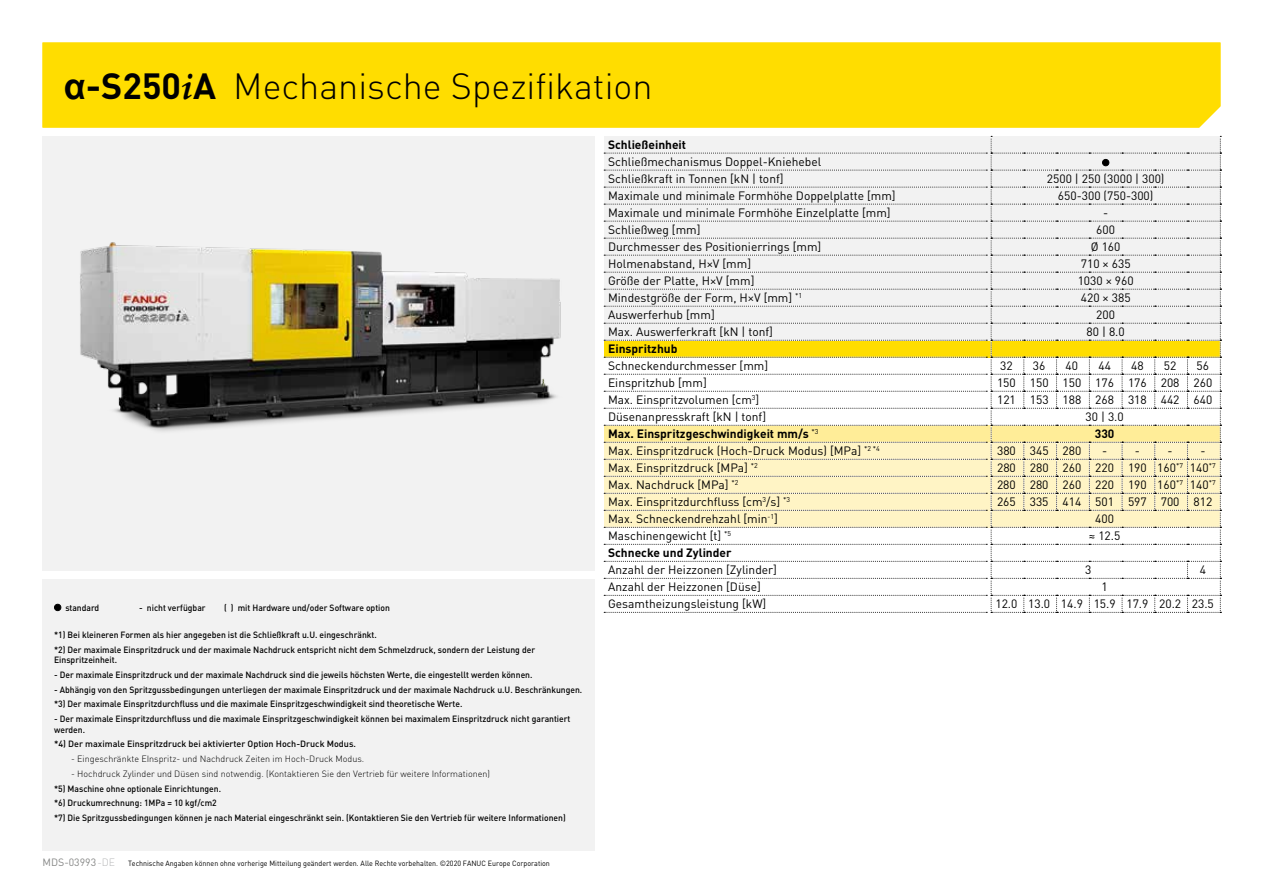
<style>
.page{position:relative;width:1263px;height:893px;background:#fff}
.page>*{position:absolute;margin:0;border:0;box-sizing:border-box;transform-origin:0 0}
.t1{font:300 36px "DIN Pro";color:#000}
.t2{font:12px/17px "DIN Pro";color:#000}
.t3{font:700 12px "DIN Pro";color:#000}
.t4{font:10.5px "DIN Pro";color:#868786}
.t5{font:500 9px/14.7px "DIN Pro";color:#000;scale:.95 1}
.t6{font:300 9px "DIN Pro";color:#000}
.t7{font:500 9px "DIN Pro";color:#000}
.t8{font:7.5px "DIN Pro";color:#000;scale:.95 1}
.s1{font-family:"Arial";font-weight:700}
.s2{font-weight:700}
.s3{font-family:"Palatino Linotype";font-weight:700;font-style:italic}
.s4{font-weight:300;font-size:10.5px;color:#b7b8b9}
</style>
<div class="page">
<div style="left:43px;top:579px;width:552px;height:271px;background:#f2f2f2"></div>
<div style="left:43px;top:136px;width:552px;height:435px;background:#f2f2f2"></div>
<div style="left:43px;top:43px;width:1177px;height:85px;background:#fd0"></div>
<img style="left:80px;top:242px;width:481px;height:190px">
<div style="left:54px;top:604px;width:7px;height:7px;background:#000;border-radius:50%"></div>
<div style="left:54px;top:604px;width:7px;height:7px;border:1px solid #000;border-radius:50%"></div>
<svg style="left:604px;top:136px;width:617px;height:477px"></svg>
<h1 class="t1" style="left:64px;top:61px;width:590px"><span class="s1">α</span><span class="s2">-S250</span><span class="s3">i</span><span class="s2">A</span> Mechanische Spezifikation</h1>
<p class="t5" style="left:65px;top:600px;width:37px">standard</p>
<p class="t5" style="left:139px;top:600px;width:71px">- nicht verfügbar</p>
<p class="t5" style="left:224px;top:600px;width:176px">( ) mit Hardware und/oder Software option</p>
<p class="t5" style="left:54px;top:627px;width:508px">*1) Bei kleineren Formen als hier angegeben ist die Schließkraft u.U. eingeschränkt.<br>*2) Der maximale Einspritzdruck und der maximale Nachdruck entspricht nicht dem Schmelzdruck, sondern der Leistung der</p>
<p class="t5" style="left:54px;top:652px;width:68px">Einspritzeinheit.</p>
<p class="t5" style="left:54px;top:667px;width:505px">- Der maximale Einspritzdruck und der maximale Nachdruck sind die jeweils höchsten Werte, die eingestellt werden können.</p>
<p class="t5" style="left:54px;top:681px;width:557px">- Abhängig von den Spritzgussbedingungen unterliegen der maximale Einspritzdruck und der maximale Nachdruck u.U. Beschränkungen. *3) Der maximale Einspritzdurchfluss und die maximale Einspritzgeschwindigkeit sind theoretische Werte.</p>
<p class="t5" style="left:54px;top:713px;width:545px;line-height:10.5px">- Der maximale Einspritzdurchfluss und die maximale Einspritzgeschwindigkeit können bei maximalem Einspritzdruck nicht garantiert werden.</p>
<p class="t7" style="left:54px;top:738px;width:303px">*4) Der maximale Einspritzdruck bei aktivierter Option Hoch-Druck Modus.</p>
<p class="t6" style="left:71px;top:753px;width:295px">- Eingeschränkte EInspritz- und Nachdruck Zeiten im Hoch-Druck Modus.</p>
<p class="t6" style="left:71px;top:767px;width:420px">- Hochdruck Zylinder und Düsen sind notwendig. (Kontaktieren Sie den Vertrieb für weitere Informationen)</p>
<p class="t5" style="left:54px;top:781px;width:540px">*5) Maschine ohne optionale Einrichtungen.<br>*6) Druckumrechnung: 1MPa = 10 kgf/cm2<br>*7) Die Spritzgussbedingungen können je nach Material eingeschränkt sein. (Kontaktieren Sie den Vertrieb für weitere Informationen)</p>
<p class="t4" style="left:43px;top:855px;width:55px">MDS-03993</p>
<p class="t8" style="left:97px;top:858px;width:478px"><span class="s4">-DE</span> Technische Angaben können ohne vorherige Mitteilung geändert werden. Alle Rechte vorbehalten. ©2020 FANUC Europe Corporation</p>
<p class="t3" style="left:608px;top:137px;width:80px">Schließeinheit</p>
<p class="t2" style="left:608px;top:153px;width:289px">Schließmechanismus Doppel-Kniehebel<br>Schließkraft in Tonnen [kN | tonf]<br>Maximale und minimale Formhöhe Doppelplatte [mm] Maximale und minimale Formhöhe Einzelplatte [mm] Schließweg [mm]<br>Durchmesser des Positionierrings [mm] Holmenabstand, H×V [mm]<br>Größe der Platte, H×V [mm]<br>Mindestgröße der Form, H×V [mm] <sup>*1<br></sup>Auswerferhub [mm]<br>Max. Auswerferkraft [kN | tonf]</p>
<p class="t3" style="left:608px;top:341px;width:71px">Einspritzhub</p>
<p class="t2" style="left:608px;top:357px;width:273px">Schneckendurchmesser [mm]<br>Einspritzhub [mm]<br>Max. Einspritzvolumen [cm<sup>3</sup>]<br>Düsenanpresskraft [kN | tonf]<br><span class="s2">Max. Einspritzgeschwindigkeit mm/s</span> <sup>*3<br></sup>Max. Einspritzdruck (Hoch-Druck Modus) [MPa] <sup>*2</sup> <sup>*4<br></sup>Max. Einspritzdruck [MPa] <sup>*2<br></sup>Max. Nachdruck [MPa] <sup>*2<br></sup>Max. Einspritzdurchfluss [cm<sup>3</sup>/s] <sup>*3<br></sup>Max. Schneckendrehzahl [min<sup>-1</sup>]<br>Maschinengewicht [t] <sup>*5<br></sup><span class="s2">Schnecke und Zylinder</span></p>
<p class="t2" style="left:608px;top:561px;width:170px">Anzahl der Heizzonen [Zylinder]<br>Anzahl der Heizzonen [Düse]<br>Gesamtheizungsleistung [kW]</p>
<p class="t2" style="left:1047px;top:170px;width:119px;text-align:center">2500 | 250 (3000 | 300)<br>650-300 (750-300)<br>-<br>600<br>Ø 160<br>710 × 635<br>1030 × 960<br>420 × 385<br>200<br>80 | 8.0</p>
<p class="t2" style="left:1000px;top:357px;width:14px">32</p>
<p class="t2" style="left:1033px;top:357px;width:14px">36</p>
<p class="t2" style="left:1066px;top:357px;width:14px">40</p>
<p class="t2" style="left:1098px;top:357px;width:14px">44</p>
<p class="t2" style="left:1131px;top:357px;width:14px">48</p>
<p class="t2" style="left:1164px;top:357px;width:14px">52</p>
<p class="t2" style="left:1196px;top:357px;width:14px">56</p>
<p class="t2" style="left:997px;top:374px;width:217px">150 150 150 176 176 208 260</p>
<p class="t2" style="left:997px;top:391px;width:217px">121 153 188 268 318 442 640</p>
<p class="t2" style="left:1085px;top:408px;width:40px">30 | 3.0</p>
<p class="t3" style="left:1095px;top:426px;width:21px">330</p>
<p class="t2" style="left:997px;top:442px;width:86px">380 345 280</p>
<p class="t2" style="left:1102px;top:442px;width:39px">- -</p>
<p class="t2" style="left:1167px;top:442px;width:39px">- -</p>
<p class="t2" style="left:997px;top:459px;width:220px">280 280 260 220 190 160<sup>*7</sup> 140<sup>*7</sup></p>
<p class="t2" style="left:997px;top:476px;width:220px">280 280 260 220 190 160<sup>*7</sup> 140<sup>*7</sup></p>
<p class="t2" style="left:997px;top:493px;width:217px">265 335 414 501 597 700 812</p>
<p class="t2" style="left:1095px;top:510px;width:20px">400</p>
<p class="t2" style="left:1089px;top:527px;width:33px">≈ 12.5</p>
<p class="t2" style="left:1085px;top:561px;width:8px">3</p>
<p class="t2" style="left:1200px;top:561px;width:8px">4</p>
<p class="t2" style="left:995px;top:578px;width:220px;text-align:center">1<br>12.0 13.0 14.9 15.9 17.9 20.2 23.5</p>
</div>
